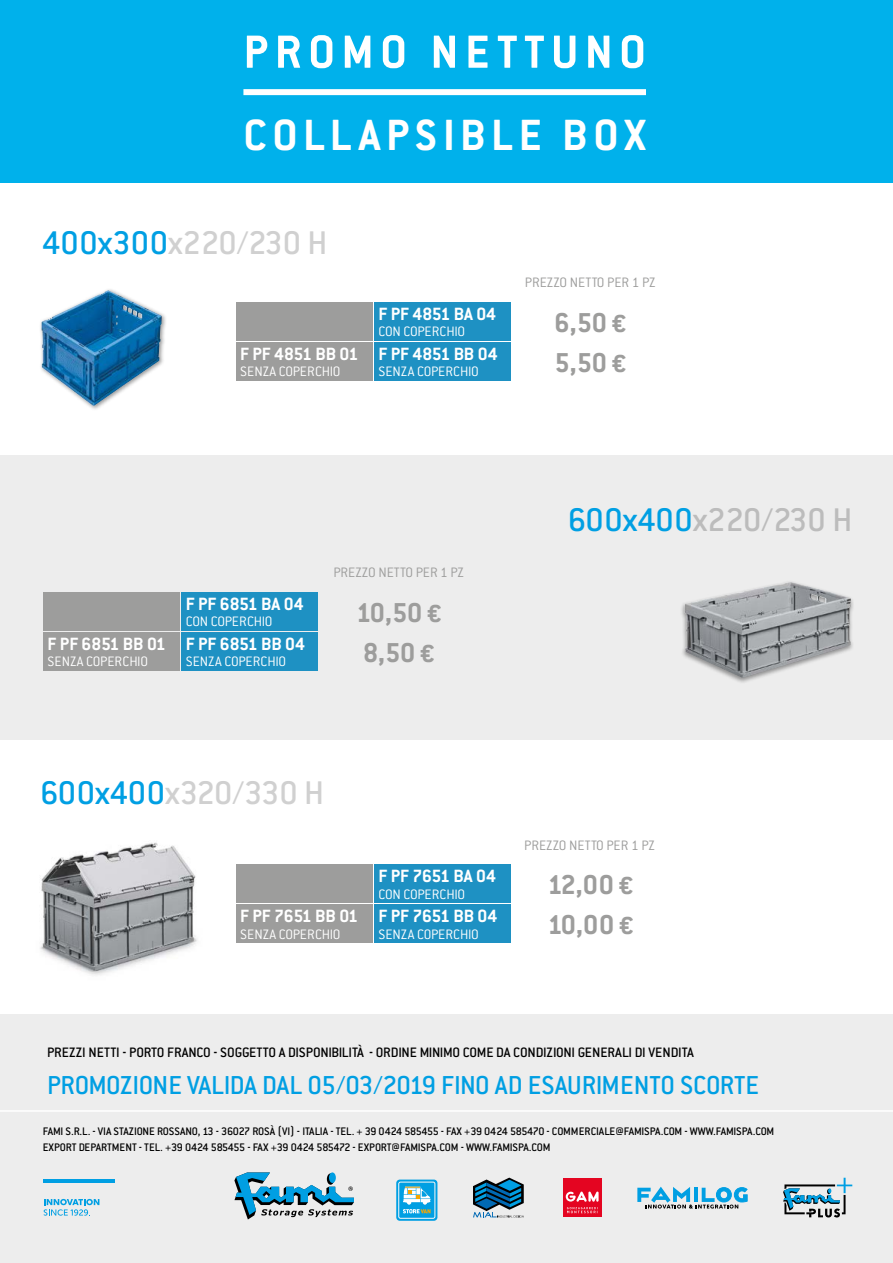
<style>
.page{position:relative;width:893px;height:1263px;background:#fff}
.page>*{position:absolute;margin:0;border:0;box-sizing:border-box;transform-origin:0 0}
.t1{font:700 51px "Conduit ITC Pro";letter-spacing:.13em;color:#fff}
.t2{font:700 48px "Conduit ITC Pro";letter-spacing:.115em;color:#fff}
.t3{font:500 36px "Conduit ITC Pro";color:#d0d0d0}
.t4{font:500 36px "Conduit ITC Pro";color:#bcbcbc}
.t5{font:700 30px "Conduit ITC Pro";color:#9d9d9c}
.t6{font:500 28.5px "Conduit ITC Pro";letter-spacing:-.015em;color:#009fe3}
.t7{font:700 19.5px "Conduit ITC Pro";letter-spacing:-.01em;color:#fff}
.t8{font:300 15px "Conduit ITC Pro";letter-spacing:-.005em;color:#fff}
.t9{font:500 15px "Conduit ITC Pro";letter-spacing:-.015em;color:#000}
.t10{font:300 15px "Conduit ITC Pro";color:#9d9d9c}
.t11{font:500 12px/16.5px "Conduit ITC Pro";letter-spacing:-.015em;color:#000}
.s1{color:#009fe3}
.s2{font-size:27px}
</style>
<div class="page">
<div style="left:0;top:455px;width:893px;height:285px;background:#ededed"></div>
<div style="left:0;top:1014px;width:893px;height:249px;background:#ededed"></div>
<div style="left:0;top:0;width:893px;height:183px;background:#00b1eb"></div>
<svg style="left:44px;top:1199px;width:55px;height:17px"></svg>
<hr style="left:43px;top:1179px;width:72px;height:4px;background:#009fe3">
<svg style="left:473px;top:1177px;width:51px;height:40px"></svg>
<svg style="left:783px;top:1178px;width:69px;height:39px"></svg>
<div style="left:563px;top:1178px;width:38px;height:39px;background:#e40521"></div>
<svg style="left:566px;top:1191px;width:33px;height:22px"></svg>
<svg style="left:637px;top:1187px;width:111px;height:21px"></svg>
<svg style="left:396px;top:1179px;width:41px;height:42px;background:#53b9df"></svg>
<svg style="left:234px;top:1172px;width:120px;height:47px"></svg>
<div style="left:243px;top:89px;width:403px;height:6px;background:#fff"></div>
<div style="left:681px;top:580px;width:174px;height:104px;background:#000;opacity:.39"></div>
<img style="left:684px;top:582px;width:167px;height:96px">
<img style="left:40px;top:842px;width:157px;height:133px">
<div style="left:39px;top:288px;width:129px;height:123px;background:#000;opacity:.41"></div>
<img style="left:41px;top:290px;width:121px;height:116px">
<hr style="left:0;top:1110px;width:893px;height:2px;background:#fff">
<div style="left:236px;top:342px;width:136px;height:38px;background:#9d9d9c"></div>
<div style="left:236px;top:905px;width:136px;height:38px;background:#9d9d9c"></div>
<div style="left:43px;top:632px;width:136px;height:38px;background:#9d9d9c"></div>
<div style="left:374px;top:342px;width:136px;height:38px;background:#1e91c3"></div>
<div style="left:374px;top:905px;width:136px;height:38px;background:#1e91c3"></div>
<div style="left:182px;top:632px;width:136px;height:38px;background:#1e91c3"></div>
<div style="left:236px;top:302px;width:136px;height:38px;background:#9d9d9c"></div>
<div style="left:236px;top:865px;width:136px;height:38px;background:#9d9d9c"></div>
<div style="left:43px;top:592px;width:136px;height:38px;background:#9d9d9c"></div>
<div style="left:374px;top:302px;width:136px;height:38px;background:#1e91c3"></div>
<div style="left:374px;top:865px;width:136px;height:38px;background:#1e91c3"></div>
<div style="left:182px;top:592px;width:136px;height:38px;background:#1e91c3"></div>
<h1 class="t1" style="left:243px;top:22px;width:404px">PROMO NETTUNO</h1>
<h2 class="t2" style="left:243px;top:107px;width:404px">COLLAPSIBLE BOX</h2>
<h3 class="t3" style="left:42px;top:223px;width:287px"><span class="s1">400x300</span>x220/230 H</h3>
<h3 class="t7" style="left:240px;top:342px;width:120px">F PF 4851 BB 01</h3>
<p class="t8" style="left:240px;top:363px;width:102px">SENZA COPERCHIO</p>
<h3 class="t7" style="left:378px;top:302px;width:119px">F PF 4851 BA 04</h3>
<p class="t8" style="left:378px;top:324px;width:88px">CON COPERCHIO</p>
<h3 class="t7" style="left:378px;top:342px;width:121px">F PF 4851 BB 04</h3>
<p class="t8" style="left:378px;top:363px;width:102px">SENZA COPERCHIO</p>
<p class="t10" style="left:525px;top:275px;width:132px">PREZZO NETTO PER 1 PZ</p>
<h3 class="t5" style="left:555px;top:305px;width:73px">6,50 <span class="s2">€</span></h3>
<h3 class="t5" style="left:555px;top:345px;width:73px">5,50 <span class="s2">€</span></h3>
<h3 class="t7" style="left:48px;top:632px;width:120px">F PF 6851 BB 01</h3>
<p class="t8" style="left:48px;top:653px;width:102px">SENZA COPERCHIO</p>
<h3 class="t7" style="left:186px;top:592px;width:119px">F PF 6851 BA 04</h3>
<p class="t8" style="left:186px;top:614px;width:88px">CON COPERCHIO</p>
<h3 class="t7" style="left:186px;top:632px;width:121px">F PF 6851 BB 04</h3>
<p class="t8" style="left:186px;top:653px;width:102px">SENZA COPERCHIO</p>
<p class="t10" style="left:333px;top:565px;width:132px">PREZZO NETTO PER 1 PZ</p>
<h3 class="t5" style="left:356px;top:595px;width:87px">10,50 <span class="s2">€</span></h3>
<h3 class="t5" style="left:363px;top:635px;width:73px">8,50 <span class="s2">€</span></h3>
<h3 class="t4" style="left:568px;top:500px;width:286px"><span class="s1">600x400</span>x220/230 H</h3>
<h3 class="t3" style="left:40px;top:772px;width:285px"><span class="s1">600x400</span>x320/330 H</h3>
<h3 class="t7" style="left:240px;top:905px;width:119px">F PF 7651 BB 01</h3>
<p class="t8" style="left:240px;top:926px;width:102px">SENZA COPERCHIO</p>
<h3 class="t7" style="left:378px;top:865px;width:119px">F PF 7651 BA 04</h3>
<p class="t8" style="left:378px;top:886px;width:88px">CON COPERCHIO</p>
<h3 class="t7" style="left:378px;top:905px;width:120px">F PF 7651 BB 04</h3>
<p class="t8" style="left:378px;top:926px;width:102px">SENZA COPERCHIO</p>
<p class="t10" style="left:524px;top:837px;width:132px">PREZZO NETTO PER 1 PZ</p>
<h3 class="t5" style="left:548px;top:867px;width:87px">12,00 <span class="s2">€</span></h3>
<h3 class="t5" style="left:547px;top:907px;width:88px">10,00 <span class="s2">€</span></h3>
<p class="t9" style="left:47px;top:1044px;width:648px">PREZZI NETTI - PORTO FRANCO - SOGGETTO A DISPONIBILITÀ - ORDINE MINIMO COME DA CONDIZIONI GENERALI DI VENDITA</p>
<h3 class="t6" style="left:47px;top:1069px;width:714px">PROMOZIONE VALIDA DAL 05/03/2019 FINO AD ESAURIMENTO SCORTE</h3>
<p class="t11" style="left:43px;top:1122px;width:733px">FAMI S.R.L. - VIA STAZIONE ROSSANO, 13 - 36027 ROSÀ (VI) - ITALIA - TEL. + 39 0424 585455 - FAX +39 0424 585470 - COMMERCIALE@FAMISPA.COM - WWW.FAMISPA.COM<br>EXPORT DEPARTMENT - TEL. +39 0424 585455 - FAX +39 0424 585472 - EXPORT@FAMISPA.COM - WWW.FAMISPA.COM</p>
</div>
